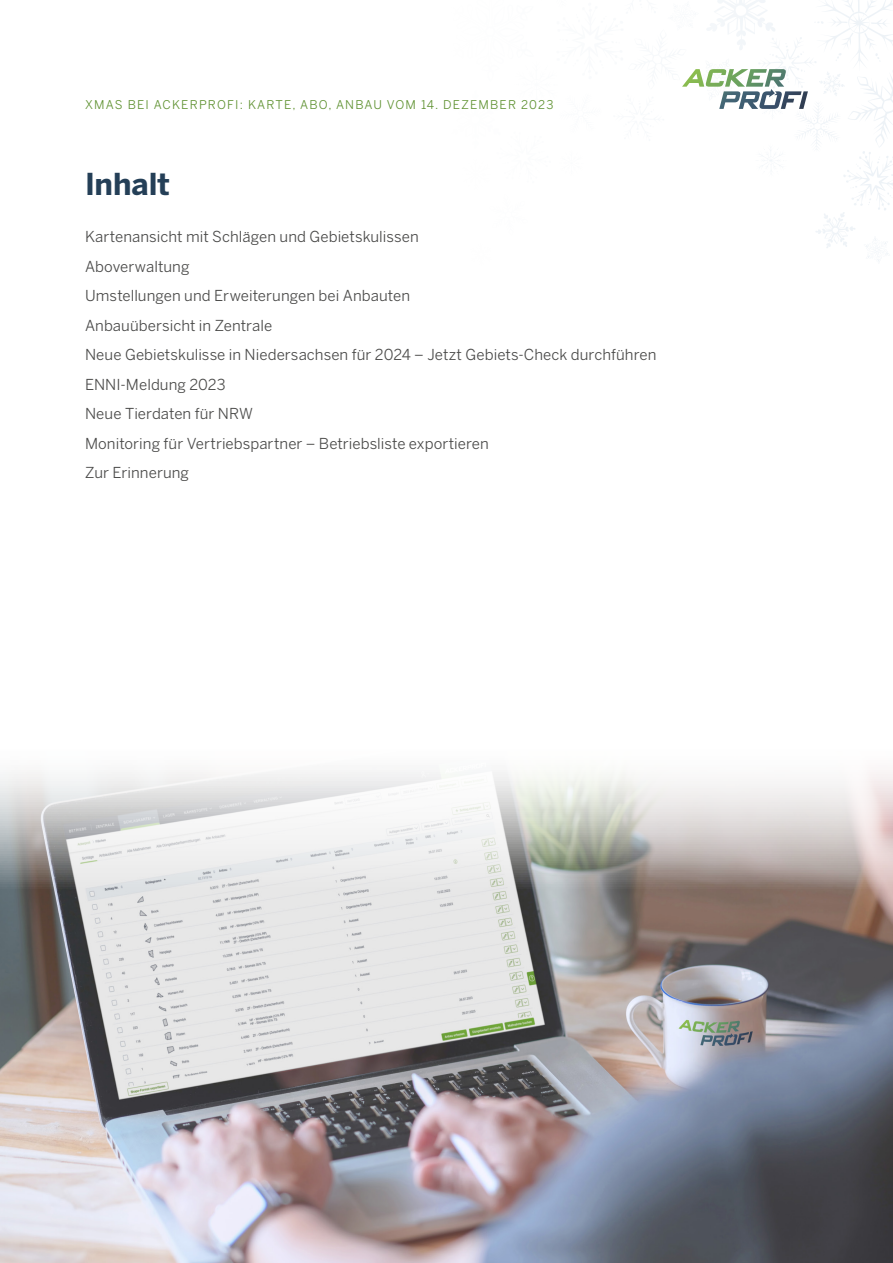
<style>
.page{position:relative;width:893px;height:1263px;background:#fff}
.page>*{position:absolute;margin:0;border:0;box-sizing:border-box;transform-origin:0 0}
.TOC_Titel{font:700 30px "Benton Sans";letter-spacing:-.005em;color:#243f57}
.t1{font:15px "Benton Sans";letter-spacing:.005em;color:#4a4a49}
.t2{font:12px "Benton Sans";letter-spacing:.1em;color:#5e9130}
</style>
<div class="page">
<img style="left:0;top:772px;width:893px;height:491px">
<svg style="left:682px;top:0;width:211px;height:261px"></svg>
<p class="t2" style="left:85px;top:97px;width:19px">Xmas</p>
<p class="t2" style="left:128px;top:97px;width:8px">bei</p>
<p class="t2" style="left:154px;top:97px;width:19px">Ackerprofi</p>
<p class="t2" style="left:240px;top:97px;width:27px">: Karte</p>
<p class="t2" style="left:293px;top:97px;width:63px">, Abo, Anbau</p>
<p class="t2" style="left:387px;top:97px;width:67px">VOM 14. dezember</p>
<p class="t2" style="left:521px;top:97px;width:34px">2023</p>
<p class="TOC_Titel" style="left:85px;top:167px;width:86px">Inhalt</p>
<p class="t1" style="left:85px;top:228px;width:335px">Kartenansicht mit Schlägen und Gebietskulissen</p>
<p class="t1" style="left:85px;top:257px;width:106px">Aboverwaltung</p>
<p class="t1" style="left:85px;top:287px;width:327px">Umstellungen und Erweiterungen bei Anbauten</p>
<p class="t1" style="left:85px;top:316px;width:189px">Anbauübersicht in Zentrale</p>
<p class="t1" style="left:85px;top:346px;width:573px">Neue Gebietskulisse in Niedersachsen für 2024 – Jetzt Gebiets-Check durchführen</p>
<p class="t1" style="left:85px;top:375px;width:142px">ENNI-Meldung 2023</p>
<p class="t1" style="left:85px;top:405px;width:169px">Neue Tierdaten für NRW</p>
<p class="t1" style="left:85px;top:434px;width:405px">Monitoring für Vertriebspartner – Betriebsliste exportieren</p>
<p class="t1" style="left:85px;top:464px;width:106px">Zur Erinnerung</p>
</div>
